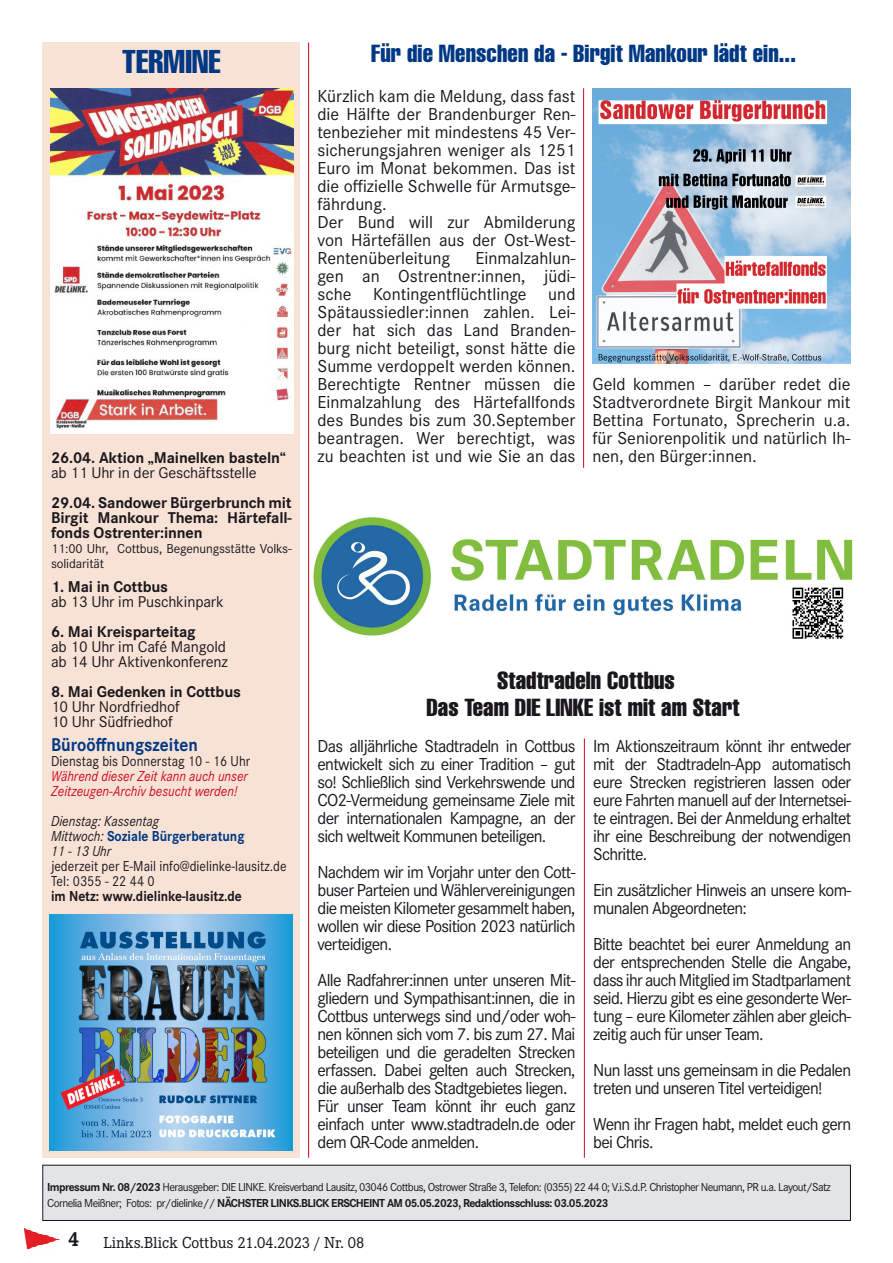
<style>
.page{position:relative;width:893px;height:1263px;background:#fff}
.page>*{position:absolute;margin:0;border:0;box-sizing:border-box;transform-origin:0 0}
.t1{font:extra-condensed 32.4px "Helvetica";letter-spacing:.005em;color:#003883}
.t2{font:extra-condensed 24.3px "Helvetica";letter-spacing:.005em;color:#1a171c}
.t3{font:extra-condensed 24.3px "Helvetica";letter-spacing:.005em;color:#003883}
.t4{font:700 21px "Corporate E";color:#1a171c}
.t5{font:700 19.2px "Corporate S";color:#003883;scale:.9 1}
.t6{font:18px/18px "Corporate S";letter-spacing:-.04em;color:#1a171c;text-align:justify}
.t7{font:16.5px "Corporate E";color:#1a171c}
.t8{font:700 16.2px/15px "Corporate S";letter-spacing:-.01em;color:#1a171c;text-align:justify}
.t9{font:16.2px "Corporate S";letter-spacing:-.01em;color:#1a171c}
.t10{font:15px "Corporate S";color:#1a171c;scale:.9 1}
.t11{font:italic 15px "Corporate S";color:#cd071e;scale:.9 1}
.t12{font:700 15px "Corporate S";color:#003883;scale:.9 1}
.t13{font:700 15px "Corporate S";color:#1a171c;scale:.9 1}
.t14{font:italic 15px "Corporate S";color:#1a171c;scale:.9 1}
.t15{font:13.5px/15px "Corporate S";letter-spacing:-.01em;color:#1a171c}
.t16{font:12px/16.5px "Corporate S";letter-spacing:-.05em;color:#1a171c}
.s1{font-weight:400;font-style:italic;color:#1a171c}
.s2{font-weight:700}
</style>
<div class="page">
<img style="left:24px;top:1229px;width:36px;height:20px">
<div style="left:43px;top:1165px;width:807px;height:55px;background:#e3e4e5"></div>
<div style="left:43px;top:1165px;width:808px;height:56px;border:1px solid #1a171c"></div>
<hr style="left:584px;top:738px;width:1px;height:420px;background:#cd071e">
<div style="left:43px;top:43px;width:257px;height:1115px;background:#f8e2d6"></div>
<hr style="left:583px;top:88px;width:1px;height:380px;background:#cd071e">
<img style="left:50px;top:914px;width:243px;height:236px">
<img style="left:592px;top:88px;width:258px;height:275px">
<img style="left:309px;top:508px;width:544px;height:138px">
<img style="left:50px;top:88px;width:243px;height:346px">
<hr style="left:308px;top:43px;width:1px;height:1115px;background:#cd071e">
<p class="t1" style="left:122px;top:41px;width:100px">TERMINE</p>
<p class="t8" style="left:51px;top:451px;width:236px">26.04. Aktion „Mainelken basteln“</p>
<p class="t9" style="left:51px;top:464px;width:207px">ab 11 Uhr in der Geschäftsstelle</p>
<p class="t8" style="left:51px;top:496px;width:242px">29.04. Sandower Bürgerbrunch mit Birgit Mankour Thema: Härtefall&shy;fonds Ostrenter:innen</p>
<p class="t15" style="left:51px;top:541px;width:242px">11:00 Uhr, Cottbus, Begenungsstätte Volks&shy;solidarität</p>
<p class="t8" style="left:51px;top:580px;width:119px">1. Mai in Cottbus</p>
<p class="t9" style="left:51px;top:593px;width:174px">ab 13 Uhr im Puschkinpark</p>
<p class="t8" style="left:51px;top:625px;width:146px">6. Mai Kreisparteitag</p>
<p class="t9" style="left:51px;top:638px;width:177px">ab 10 Uhr im Café Mangold</p>
<p class="t9" style="left:51px;top:653px;width:179px">ab 14 Uhr Aktivenkonferenz</p>
<p class="t8" style="left:51px;top:685px;width:191px">8. Mai Gedenken in Cottbus</p>
<p class="t9" style="left:51px;top:698px;width:130px">10 Uhr Nordfriedhof</p>
<p class="t9" style="left:51px;top:713px;width:123px">10 Uhr Südfriedhof</p>
<p class="t5" style="left:51px;top:734px;width:165px">Büroöffnungszeiten</p>
<p class="t10" style="left:51px;top:753px;width:223px">Dienstag bis Donnerstag 10 - 16 Uhr</p>
<p class="t11" style="left:51px;top:768px;width:220px">Während dieser Zeit kann auch unser</p>
<p class="t11" style="left:51px;top:783px;width:209px">Zeitzeugen-Archiv besucht werden!</p>
<p class="t14" style="left:51px;top:813px;width:122px">Dienstag: Kassentag</p>
<p class="t12" style="left:51px;top:828px;width:216px"><span class="s1">Mittwoch:</span> Soziale Bürgerberatung</p>
<p class="t14" style="left:51px;top:843px;width:68px">11 - 13 Uhr</p>
<p class="t10" style="left:51px;top:858px;width:263px">jederzeit per E-Mail info@dielinke-lausitz.de</p>
<p class="t10" style="left:51px;top:873px;width:117px">Tel: 0355 - 22 44 0</p>
<p class="t13" style="left:51px;top:888px;width:214px">im Netz: www.dielinke-lausitz.de</p>
<p class="t3" style="left:371px;top:38px;width:426px">Für die Menschen da - Birgit Mankour lädt ein...</p>
<p class="t6" style="left:317px;top:87px;width:259px">Kürzlich kam die Meldung, dass fast die Hälfte der Brandenburger Ren&shy;tenbezieher mit mindestens 45 Ver&shy;sicherungsjahren weniger als 1251<br>Euro im Monat bekommen. Das ist die offizielle Schwelle für Armutsge&shy;fährdung.</p>
<p class="t6" style="left:317px;top:213px;width:259px">Der Bund will zur Abmilderung von Härtefällen aus der Ost-West-Rentenüberleitung</p>
<p class="t6" style="left:317px;top:249px;width:259px;text-indent:158px">Einmalzahlun&shy;gen an Ostrentner:innen, jüdi&shy;sche Kontingentflüchtlinge und Spätaussiedler:innen zahlen. Lei&shy;der hat sich das Land Branden&shy;burg nicht beteiligt, sonst hätte die Summe verdoppelt werden können.<br>Berechtigte Rentner müssen die Einmalzahlung des Härtefallfonds des Bundes bis zum 30.September beantragen. Wer berechtigt, was zu beachten ist und wie Sie an das</p>
<p class="t6" style="left:592px;top:375px;width:259px">Geld kommen – darüber redet die Stadtverordnete Birgit Mankour mit Bettina Fortunato, Sprecherin u.a. für Seniorenpolitik und natürlich Ih&shy;nen, den Bürger:innen.</p>
<p class="t2" style="left:497px;top:665px;width:179px">Stadtradeln Cottbus</p>
<p class="t2" style="left:426px;top:692px;width:315px">Das Team DIE LINKE ist mit am Start</p>
<p class="t6" style="left:593px;top:737px;width:259px">Im Aktionszeitraum könnt ihr entweder mit der Stadtradeln-App automatisch eure Strecken registrieren lassen oder eure Fahrten manuell auf der Internetsei&shy;te eintragen. Bei der Anmeldung erhaltet ihr eine Beschreibung der notwendigen Schritte.</p>
<p class="t6" style="left:593px;top:881px;width:259px">Ein zusätzlicher Hinweis an unsere kom&shy;munalen Abgeordneten:</p>
<p class="t6" style="left:593px;top:935px;width:259px">Bitte beachtet bei eurer Anmeldung an der entsprechenden Stelle die Angabe, dass ihr auch Mitglied im Stadtparlament seid. Hierzu gibt es eine gesonderte Wer&shy;tung – eure Kilometer zählen aber gleich&shy;zeitig auch für unser Team.</p>
<p class="t6" style="left:593px;top:1061px;width:259px">Nun lasst uns gemeinsam in die Pedalen treten und unseren Titel verteidigen!</p>
<p class="t6" style="left:593px;top:1115px;width:259px">Wenn ihr Fragen habt, meldet euch gern bei Chris.</p>
<p class="t6" style="left:317px;top:737px;width:259px">Das alljährliche Stadtradeln in Cottbus entwickelt sich zu einer Tradition – gut so! Schließlich sind Verkehrswende und CO2-Vermeidung gemeinsame Ziele mit der internationalen Kampagne, an der sich weltweit Kommunen beteiligen.</p>
<p class="t6" style="left:317px;top:863px;width:259px">Nachdem wir im Vorjahr unter den Cott&shy;buser Parteien und Wählervereinigungen die meisten Kilometer gesammelt haben, wollen wir diese Position 2023 natürlich verteidigen.</p>
<p class="t6" style="left:317px;top:971px;width:259px">Alle Radfahrer:innen unter unseren Mit&shy;gliedern und Sympathisant:innen, die in Cottbus unterwegs sind und/oder woh&shy;nen können sich vom 7. bis zum 27. Mai beteiligen und die geradelten Strecken erfassen. Dabei gelten auch Strecken, die außerhalb des Stadtgebietes liegen.</p>
<p class="t6" style="left:317px;top:1097px;width:259px">Für unser Team könnt ihr euch ganz einfach unter www.stadtradeln.de oder dem QR-Code anmelden.</p>
<p class="t16" style="left:47px;top:1179px;width:785px"><span class="s2">Impressum Nr. 08/2023</span> Herausgeber: DIE LINKE. Kreisverband Lausitz, 03046 Cottbus, Ostrower Straße 3, Telefon: (0355) 22 44 0; V.i.S.d.P. Christopher Neumann, PR u.a. Layout/Satz<br>Cornelia Meißner; Fotos: pr/dielinke// <span class="s2">NÄCHSTER LINKS.BLICK ERSCHEINT AM 05.05.2023, Redaktionsschluss: 03.05.2023</span></p>
<p class="t4" style="left:68px;top:1227px;width:12px">4</p>
<p class="t7" style="left:103px;top:1233px;width:263px">Links.Blick Cottbus 21.04.2023 / Nr. 08</p>
</div>
